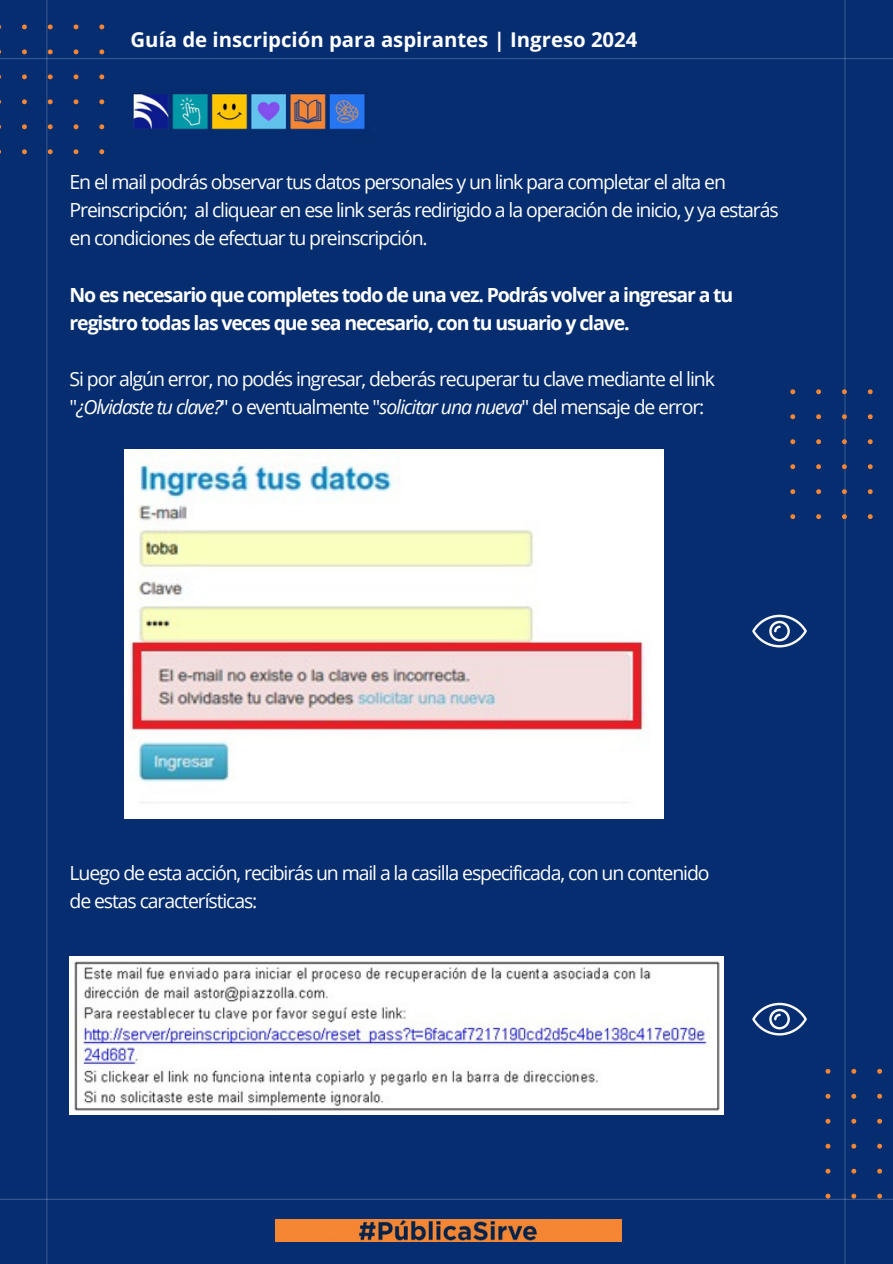
<style>
.page{position:relative;width:893px;height:1264px;background:#fff}
.page>*{position:absolute;margin:0;border:0;box-sizing:border-box;transform-origin:0 0}
.t1{font:700 20.4px "Open Sans";color:#fff}
.t2{font:19.5px/28.2px "Open Sans";letter-spacing:-.06em;color:#fff}
.t3{font:700 19.5px/28.2px "Open Sans";letter-spacing:-.06em;color:#fff}
.s1{font-style:italic}
</style>
<div class="page">
<div style="left:0;top:0;width:892px;height:1263px;background:#052d70"></div>
<hr style="left:0;top:58px;width:892px;height:1px;background:#fff">
<hr style="left:0;top:1198px;width:892px;height:1px;background:#fff">
<hr style="left:46px;top:0;width:1px;height:1263px;background:#fff">
<hr style="left:844px;top:0;width:1px;height:1263px;background:#fff">
<svg style="left:825px;top:1068px;width:58px;height:130px"></svg>
<svg style="left:0;top:24px;width:104px;height:130px"></svg>
<svg style="left:790px;top:389px;width:83px;height:130px"></svg>
<img style="left:124px;top:449px;width:539px;height:369px">
<img style="left:70px;top:957px;width:653px;height:157px">
<svg style="left:752px;top:614px;width:54px;height:33px"></svg>
<svg style="left:752px;top:1002px;width:54px;height:33px"></svg>
<img style="left:276px;top:1219px;width:345px;height:22px">
<img style="left:133px;top:93px;width:242px;height:39px">
<p class="t1" style="left:130px;top:25px;width:508px">Guía de inscripción para aspirantes | Ingreso 2024</p>
<p class="t2" style="left:70px;top:167px;width:710px">En el mail podrás observar tus datos personales y un link para completar el alta en<br>Preinscripción; al cliquear en ese link serás redirigido a la operación de inicio, y ya estarás en condiciones de efectuar tu preinscripción.</p>
<p class="t3" style="left:70px;top:280px;width:665px">No es necesario que completes todo de una vez. Podrás volver a ingresar a tu registro todas las veces que sea necesario, con tu usuario y clave.</p>
<p class="t2" style="left:70px;top:364px;width:646px">Si por algún error, no podés ingresar, deberás recuperar tu clave mediante el link "<span class="s1">¿Olvidaste tu clave?</span>" o eventualmente "<span class="s1">solicitar una nueva</span>" del mensaje de error:</p>
<p class="t2" style="left:70px;top:858px;width:641px">Luego de esta acción, recibirás un mail a la casilla especificada, con un contenido de estas características:</p>
</div>
